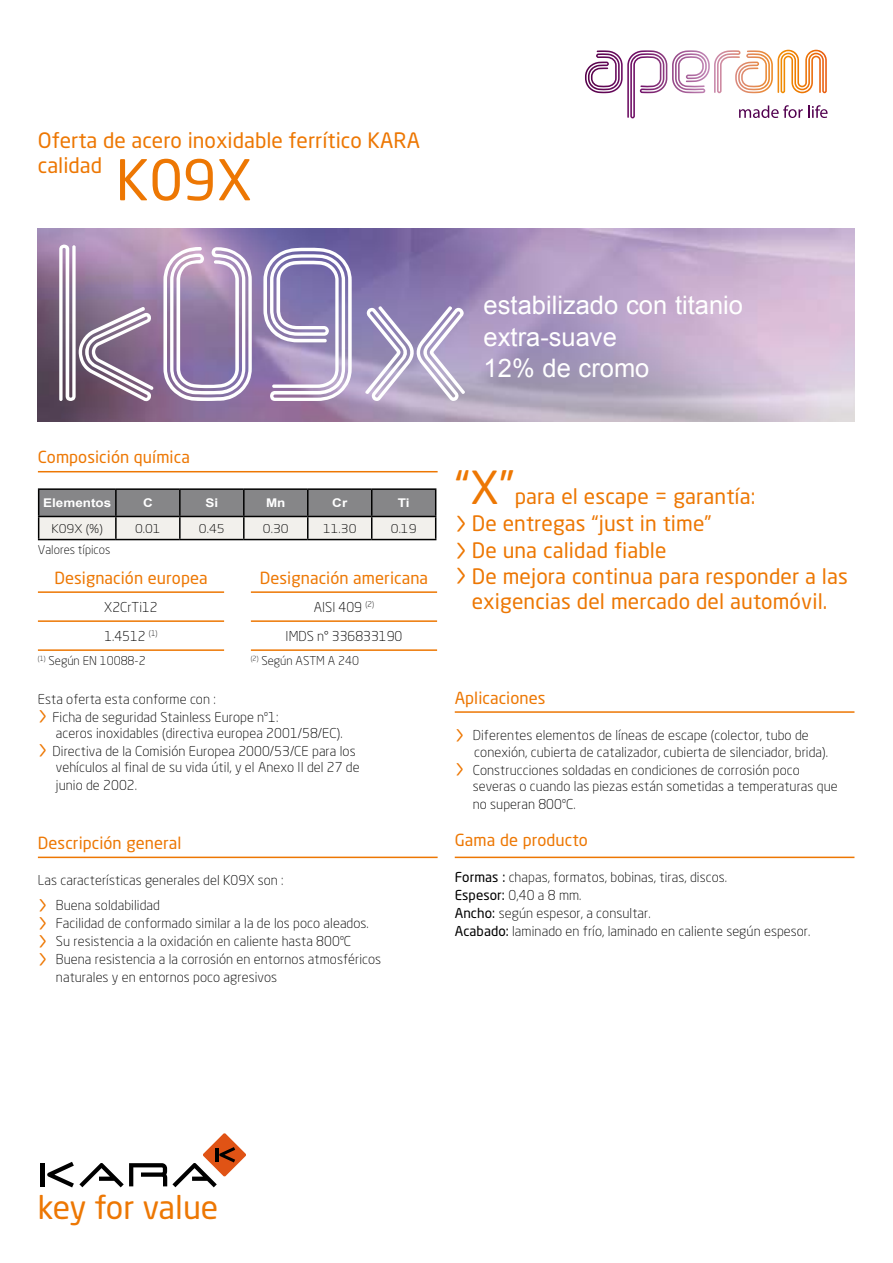
<style>
.page{position:relative;width:893px;height:1263px;background:#fff}
.page>*{position:absolute;margin:0;border:0;box-sizing:border-box;transform-origin:0 0}
.t1{font:238.05px "Aperam";color:#fff}
.t2{font:55.5px "Neo Sans Pro";color:#ed7703}
.t3{font:32.1px "Neo Sans Pro";letter-spacing:-.01em;color:#ed7703}
.t4{font:25.5px/31.5px "Arial";color:#fff}
.t5{font:21px/25.2px "Neo Sans Pro";letter-spacing:.005em;color:#ed7703}
.t6{font:16.5px "Neo Sans Pro";letter-spacing:.005em;color:#ed7703}
.t7{font:300 13.5px/18px "Neo Sans Std";letter-spacing:.005em;color:#000}
.t8{font:300 12px "Neo Sans Std";color:#000}
.t9{font:300 12px "Neo Sans Std";color:#000;scale:1.12 1}
.t10{font:700 12px "Arial";color:#fff;scale:1.12 1}
.s1{font-family:"Neo Sans Pro";font-weight:400;font-size:24.75px;color:#ed7703}
.s2{font-size:45px}
.s3{font-size:31.5px}
.s4{font-family:"Neo Sans Pro";font-weight:400}
</style>
<div class="page">
<img style="left:38px;top:228px;width:816px;height:194px">
<svg style="left:672px;top:50px;width:155px;height:43px"></svg>
<svg style="left:739px;top:105px;width:89px;height:13px"></svg>
<hr style="left:38px;top:471px;width:400px;height:1px;background:#ed7703">
<hr style="left:455px;top:711px;width:399px;height:2px;background:#ed7703">
<hr style="left:38px;top:591px;width:186px;height:2px;background:#ed7703">
<hr style="left:38px;top:620px;width:186px;height:2px;background:#ed7703">
<hr style="left:38px;top:649px;width:186px;height:2px;background:#ed7703">
<hr style="left:251px;top:591px;width:186px;height:2px;background:#ed7703">
<hr style="left:251px;top:620px;width:186px;height:2px;background:#ed7703">
<hr style="left:251px;top:649px;width:186px;height:2px;background:#ed7703">
<hr style="left:455px;top:857px;width:399px;height:1px;background:#ed7703">
<hr style="left:41px;top:1163px;width:4px;height:23px;background:#000">
<svg style="left:47px;top:1133px;width:199px;height:54px"></svg>
<hr style="left:215px;top:1148px;width:3px;height:14px;background:#000">
<hr style="left:38px;top:488px;width:78px;height:2px;background:#000">
<hr style="left:116px;top:488px;width:64px;height:2px;background:#000">
<hr style="left:180px;top:488px;width:64px;height:2px;background:#000">
<hr style="left:244px;top:488px;width:64px;height:2px;background:#000">
<hr style="left:308px;top:488px;width:64px;height:2px;background:#000">
<hr style="left:372px;top:488px;width:64px;height:2px;background:#000">
<svg style="left:38px;top:489px;width:398px;height:50px;background:#aaa9a8"></svg>
<hr style="left:38px;top:539px;width:78px;height:1px;background:#000">
<hr style="left:116px;top:539px;width:64px;height:1px;background:#000">
<hr style="left:180px;top:539px;width:64px;height:1px;background:#000">
<hr style="left:244px;top:539px;width:64px;height:1px;background:#000">
<hr style="left:308px;top:539px;width:64px;height:1px;background:#000">
<hr style="left:372px;top:539px;width:64px;height:1px;background:#000">
<hr style="left:38px;top:857px;width:400px;height:1px;background:#ed7703">
<h3 class="t5" style="left:38px;top:127px;width:384px">Oferta de acero inoxidable ferrítico KARA calidad</h3>
<h2 class="t2" style="left:116px;top:146px;width:138px">K09X</h2>
<h1 class="t1" style="left:53px;top:230px;width:418px">K09X</h1>
<h3 class="t4" style="left:484px;top:290px;width:261px">estabilizado con titanio extra-suave<br>12% de cromo</h3>
<p class="t6" style="left:38px;top:447px;width:153px">Composición química</p>
<p class="t10" style="left:43px;top:495px;width:62px">Elementos</p>
<p class="t10" style="left:143px;top:495px;width:10px">C</p>
<p class="t10" style="left:205px;top:495px;width:13px">Si</p>
<p class="t10" style="left:266px;top:495px;width:19px">Mn</p>
<p class="t10" style="left:332px;top:495px;width:15px">Cr</p>
<p class="t10" style="left:398px;top:495px;width:12px">Ti</p>
<p class="t9" style="left:52px;top:521px;width:47px">K09X (%)</p>
<p class="t9" style="left:135px;top:521px;width:24px">0.01</p>
<p class="t9" style="left:199px;top:521px;width:24px">0.45</p>
<p class="t9" style="left:263px;top:521px;width:24px">0.30</p>
<p class="t9" style="left:323px;top:521px;width:31px">11.30</p>
<p class="t9" style="left:391px;top:521px;width:24px">0.19</p>
<p class="t8" style="left:38px;top:542px;width:74px">Valores típicos</p>
<p class="t6" style="left:54px;top:567px;width:155px">Designación europea</p>
<p class="t7" style="left:104px;top:592px;width:55px;line-height:29px">X2CrTi12<br>1.4512 <sup>(1)</sup></p>
<p class="t8" style="left:38px;top:653px;width:109px"><sup>(1)</sup> Según EN 10088-2</p>
<p class="t6" style="left:260px;top:567px;width:170px">Designación americana</p>
<p class="t7" style="left:286px;top:592px;width:118px;line-height:29px;text-align:center">AISI 409 <sup>(2)<br></sup>IMDS n° 336833190</p>
<p class="t8" style="left:251px;top:653px;width:110px"><sup>(2)</sup> Según ASTM A 240</p>
<p class="t7" style="left:38px;top:690px;width:242px">Esta oferta esta conforme con :<br><span class="s1">&gt;</span> Ficha de seguridad Stainless Europe nº1:</p>
<p class="t7" style="left:38px;top:724px;width:319px;text-align:center">aceros inoxidables (directiva europea 2001/58/EC).<br><span class="s1">&gt;</span> Directiva de la Comisión Europea 2000/53/CE para los</p>
<p class="t7" style="left:56px;top:758px;width:305px">vehículos al final de su vida útil, y el Anexo II del 27 de junio de 2002.</p>
<p class="t6" style="left:38px;top:832px;width:145px">Descripción general</p>
<p class="t7" style="left:38px;top:867px;width:247px;line-height:25.5px">Las características generales del K09X son : <span class="s1">&gt;</span> Buena soldabilidad</p>
<p class="t7" style="left:38px;top:914px;width:332px"><span class="s1">&gt;</span> Facilidad de conformado similar a la de los poco aleados.</p>
<p class="t7" style="left:38px;top:932px;width:315px"><span class="s1">&gt;</span> Su resistencia a la oxidación en caliente hasta 800ºC</p>
<p class="t7" style="left:38px;top:950px;width:345px"><span class="s1">&gt;</span> Buena resistencia a la corrosión en entornos atmosféricos</p>
<p class="t7" style="left:56px;top:968px;width:223px">naturales y en entornos poco agresivos</p>
<h3 class="t5" style="left:455px;top:484px;width:302px"><span class="s2">“X”</span>para el escape = garantía:</h3>
<h3 class="t5" style="left:455px;top:511px;width:258px"><span class="s3">&gt;</span> De entregas “just in time”</h3>
<h3 class="t5" style="left:455px;top:538px;width:213px"><span class="s3">&gt;</span> De una calidad fiable</h3>
<h3 class="t5" style="left:455px;top:563px;width:395px"><span class="s3">&gt;</span> De mejora continua para responder a las</h3>
<h3 class="t5" style="left:472px;top:588px;width:357px">exigencias del mercado del automóvil.</h3>
<p class="t6" style="left:455px;top:688px;width:92px">Aplicaciones</p>
<p class="t7" style="left:474px;top:727px;width:355px;line-height:16.2px;text-indent:-20px"><span class="s1">&gt;</span> Diferentes elementos de líneas de escape (colector, tubo de conexión, cubierta de catalizador, cubierta de silenciador, brida).</p>
<p class="t7" style="left:473px;top:761px;width:366px;line-height:16.2px;text-indent:-18px"><span class="s1">&gt;</span> Construcciones soldadas en condiciones de corrosión poco severas o cuando las piezas están sometidas a temperaturas que</p>
<p class="t7" style="left:473px;top:795px;width:104px">no superan 800ºC.</p>
<p class="t6" style="left:455px;top:830px;width:134px">Gama de producto</p>
<p class="t7" style="left:455px;top:868px;width:357px"><span class="s4">Formas :</span> chapas, formatos, bobinas, tiras, discos.<br><span class="s4">Espesor:</span> 0,40 a 8 mm.<br><span class="s4">Ancho:</span> según espesor, a consultar.<br><span class="s4">Acabado:</span> laminado en frío, laminado en caliente según espesor.</p>
<h3 class="t3" style="left:38px;top:1188px;width:182px">key for value</h3>
</div>
